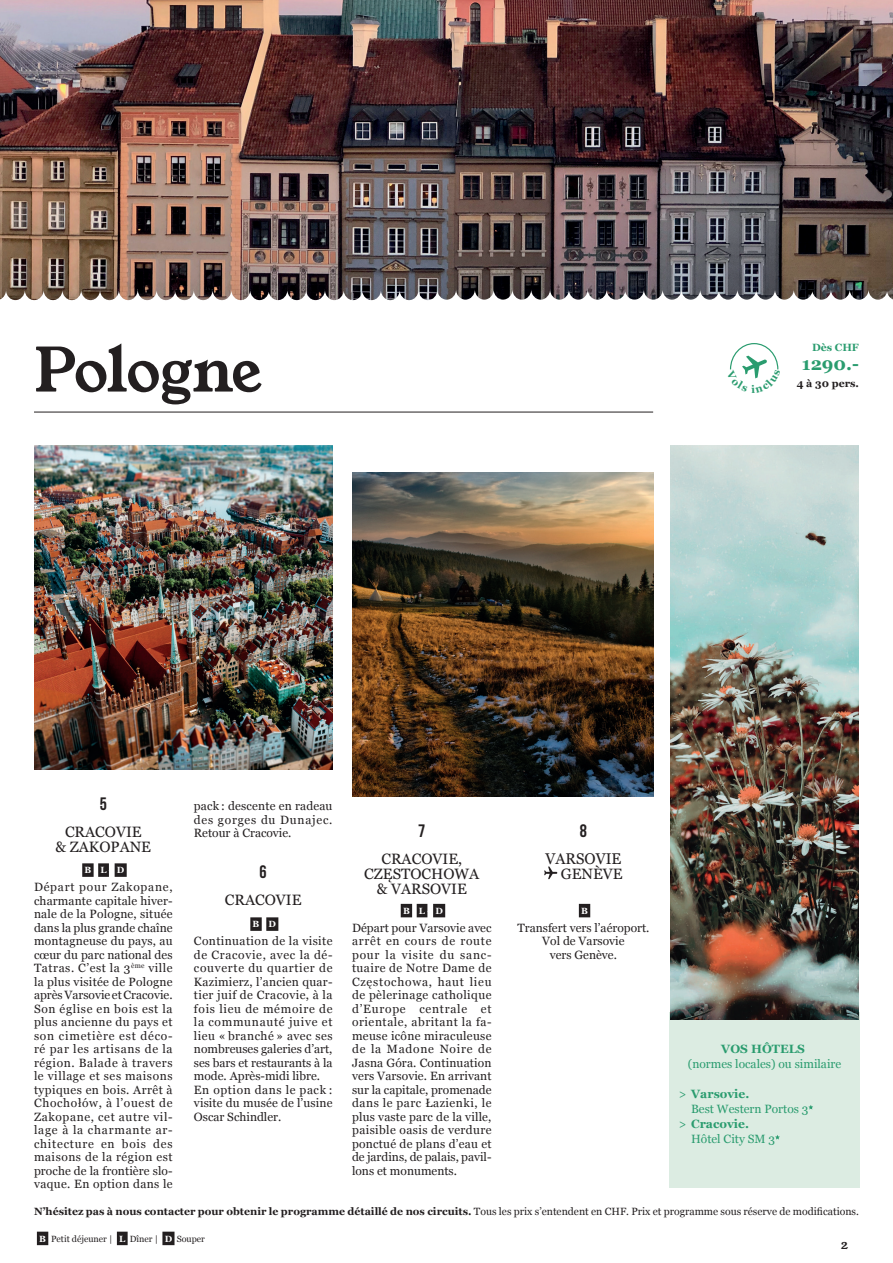
<style>
.page{position:relative;width:893px;height:1263px;background:#fff}
.page>*{position:absolute;margin:0;border:0;box-sizing:border-box;transform-origin:0 0}
.t1{font:60px "Young Serif";letter-spacing:-.025em;color:#231f20}
.t2{font:700 18px "Georgia";color:#2a9c6f}
.t3{font:18px "Bebas Neue";color:#231f20}
.t4{font:15.45px "Georgia";color:#231f20}
.t5{font:15px/15px "Georgia";color:#231f20;text-align:center}
.t6{font:13.05px "Young Serif";color:#231f20}
.t7{font:12px/13.5px "Georgia";letter-spacing:.015em;color:#231f20;text-align:justify}
.t8{font:12px/13.5px "Georgia";letter-spacing:.035em;color:#231f20}
.t9{font:12px "Georgia";color:#2a9c6f}
.t10{font:700 12px "Georgia";color:#2a9c6f}
.t11{font:700 10.5px "Georgia";color:#231f20}
.t12{font:700 10.5px "Georgia";color:#2a9c6f}
.t13{font:9px "Georgia";color:#231f20}
.t14{font:700 9px "Georgia";color:#fff}
.s1{font-weight:400}
.s2{font-weight:700;color:#fff}
</style>
<div class="page">
<hr style="left:34px;top:412px;width:619px;height:1px;background:#231f20">
<div style="left:37px;top:1232px;width:11px;height:13px;background:#231f20"></div>
<div style="left:117px;top:1232px;width:11px;height:13px;background:#231f20"></div>
<div style="left:162px;top:1232px;width:13px;height:13px;background:#231f20"></div>
<img style="left:465px;top:0;width:428px;height:300px">
<img style="left:0;top:0;width:465px;height:300px">
<div style="left:82px;top:863px;width:12px;height:14px;background:#231f20"></div>
<div style="left:98px;top:863px;width:11px;height:14px;background:#231f20"></div>
<div style="left:115px;top:863px;width:12px;height:14px;background:#231f20"></div>
<div style="left:250px;top:917px;width:12px;height:14px;background:#231f20"></div>
<div style="left:266px;top:917px;width:12px;height:14px;background:#231f20"></div>
<div style="left:401px;top:904px;width:11px;height:13px;background:#231f20"></div>
<div style="left:417px;top:904px;width:10px;height:13px;background:#231f20"></div>
<div style="left:433px;top:904px;width:12px;height:13px;background:#231f20"></div>
<div style="left:579px;top:904px;width:11px;height:13px;background:#231f20"></div>
<svg style="left:544px;top:866px;width:13px;height:13px"></svg>
<img style="left:34px;top:446px;width:299px;height:324px">
<img style="left:352px;top:472px;width:301px;height:324px">
<div style="left:669px;top:1013px;width:191px;height:175px;background:#dcece2"></div>
<svg style="left:808px;top:1105px;width:5px;height:4px"></svg>
<svg style="left:775px;top:1135px;width:5px;height:4px"></svg>
<img style="left:670px;top:446px;width:189px;height:573px">
<svg style="left:730px;top:343px;width:49px;height:36px"></svg>
<h1 class="t1" style="left:34px;top:329px;width:229px">Pologne</h1>
<p class="t12" style="left:812px;top:339px;width:48px">Dès CHF</p>
<h2 class="t2" style="left:802px;top:350px;width:59px">1290.-</h2>
<p class="t11" style="left:797px;top:375px;width:64px">4 à 30 pers.</p>
<h2 class="t3" style="left:100px;top:794px;width:9px">5</h2>
<p class="t5" style="left:56px;top:824px;width:97px">CRACOVIE<br>&amp; ZAKOPANE</p>
<p class="t14" style="left:85px;top:863px;width:41px">B L - D</p>
<p class="t7" style="left:34px;top:880px;width:140px">Départ pour Zakopane, charmante capitale hiver&shy;nale de la Pologne, située dans la plus grande chaîne montagneuse du pays, au cœur du parc national des Tatras. C’est la 3<sup>ème</sup> ville la plus visitée de Pologne après Varsovie et Cracovie.<br>Son église en bois est la plus ancienne du pays et son cimetière est déco&shy;ré par les artisans de la région. Balade à travers le village et ses maisons typiques en bois. Arrêt à Chochołów, à l’ouest de Zakopane, cet autre vil&shy;lage à la charmante ar&shy;chitecture en bois des maisons de la région est proche de la frontière slo&shy;vaque. En option dans le</p>
<p class="t7" style="left:194px;top:799px;width:140px">pack : descente en radeau des gorges du Dunajec.<br>Retour à Cracovie.</p>
<h2 class="t3" style="left:260px;top:861px;width:9px">6</h2>
<p class="t5" style="left:225px;top:891px;width:78px">CRACOVIE</p>
<p class="t14" style="left:253px;top:917px;width:25px">B D</p>
<p class="t8" style="left:194px;top:934px;width:140px">Continuation de la visite de Cracovie, avec la dé&shy;couverte du quartier de<br>Kazimierz, l’ancien quar&shy;tier juif de Cracovie, à la fois lieu de mémoire de la communauté juive et lieu « branché » avec ses nombreuses galeries d’art, ses bars et restaurants à la mode. Après-midi libre.<br>En option dans le pack : visite du musée de l’usine<br>Oscar Schindler.</p>
<h2 class="t3" style="left:418px;top:821px;width:9px">7</h2>
<p class="t5" style="left:364px;top:851px;width:117px">CRACOVIE,<br>CZĘSTOCHOWA &amp; VARSOVIE</p>
<p class="t14" style="left:403px;top:904px;width:41px">B L - D</p>
<p class="t7" style="left:352px;top:920px;width:141px">Départ pour Varsovie avec arrêt en cours de route pour la visite du sanc&shy;tuaire de Notre Dame de Częstochowa, haut lieu de pèlerinage catholique d’Europe centrale et orientale, abritant la fa&shy;meuse icône miraculeuse de la Madone Noire de Jasna Góra. Continuation vers Varsovie. En arrivant sur la capitale, promenade dans le parc Łazienki, le plus vaste parc de la ville, paisible oasis de verdure ponctué de plans d’eau et de jardins, de palais, pavil&shy;lons et monuments.</p>
<h2 class="t3" style="left:580px;top:821px;width:9px">8</h2>
<p class="t4" style="left:545px;top:847px;width:77px">VARSOVIE</p>
<p class="t5" style="left:561px;top:866px;width:63px">GENÈVE</p>
<p class="t14" style="left:581px;top:904px;width:8px">B</p>
<p class="t7" style="left:517px;top:920px;width:134px;text-align:center">Transfert vers l’aéroport.<br>Vol de Varsovie<br>vers Genève.</p>
<p class="t10" style="left:721px;top:1039px;width:85px">VOS HÔTELS</p>
<p class="t9" style="left:688px;top:1055px;width:155px">(normes locales) ou similaire</p>
<p class="t10" style="left:679px;top:1084px;width:72px"><span class="s1">&gt;</span> Varsovie.</p>
<p class="t9" style="left:691px;top:1100px;width:119px">Best Western Portos 3</p>
<p class="t10" style="left:679px;top:1114px;width:71px"><span class="s1">&gt;</span> Cracovie.</p>
<p class="t9" style="left:691px;top:1130px;width:86px">Hôtel City SM 3</p>
<p class="t11" style="left:34px;top:1203px;width:826px">N’hésitez pas à nous contacter pour obtenir le programme détaillé de nos circuits. <span class="s1">Tous les prix s’entendent en CHF. Prix et programme sous réserve de modifications.</span></p>
<p class="t13" style="left:39px;top:1232px;width:167px"><span class="s2">B</span> Petit déjeuner | <span class="s2">L</span> Dîner | <span class="s2">D</span> Souper</p>
<p class="t6" style="left:841px;top:1235px;width:8px">2</p>
</div>
